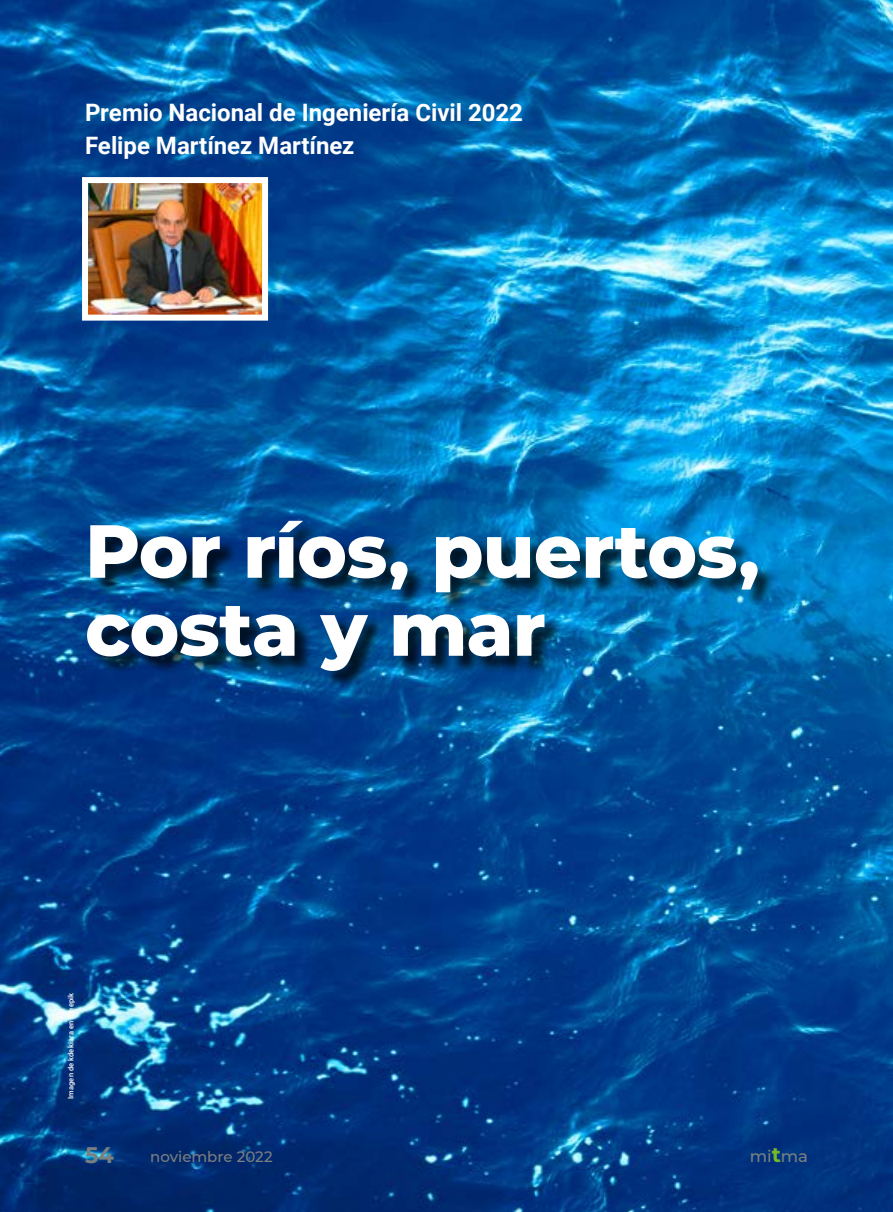
<style>
.page{position:relative;width:893px;height:1212px;background:#fff}
.page>*{position:absolute;margin:0;border:0;box-sizing:border-box;transform-origin:0 0}
.t1{font:800 75px/78px "Montserrat";letter-spacing:-.01em;color:#fff}
.t2{font:700 24px/33px "Roboto";letter-spacing:-.005em;color:#fff}
.t3{font:700 22.5px "Montserrat";color:#7a8081}
.t4{font:500 16.5px "Montserrat";color:#7a8081}
.t5{font:500 15px "Montserrat";letter-spacing:-.005em;color:#7a8081}
.t6{font:500 7.5px "Roboto";letter-spacing:.025em;color:#fff}
.s1{font-weight:700;font-size:21px;color:#76b828}
</style>
<div class="page">
<img style="left:0;top:0;width:893px;height:1212px">
<div style="left:90px;top:523px;width:686px;height:166px;background:#000;opacity:.75"></div>
<img style="left:89px;top:184px;width:172px;height:130px">
<div style="left:82px;top:177px;width:186px;height:144px;border:6px solid #fff"></div>
<p class="t2" style="left:85px;top:95px;width:439px">Premio Nacional de Ingeniería Civil 2022<br>Felipe Martínez Martínez</p>
<h1 class="t1" style="left:85px;top:508px;width:676px">Por ríos, puertos, costa y mar</h1>
<p class="t6" style="left:66px;top:1099px;width:108px;rotate:-90deg">Imagen de kdekiara en Freepik</p>
<p class="t3" style="left:85px;top:1139px;width:31px">54</p>
<p class="t5" style="left:150px;top:1146px;width:124px">noviembre 2022</p>
<p class="t4" style="left:750px;top:1144px;width:59px">mi<span class="s1">t</span>ma</p>
</div>
